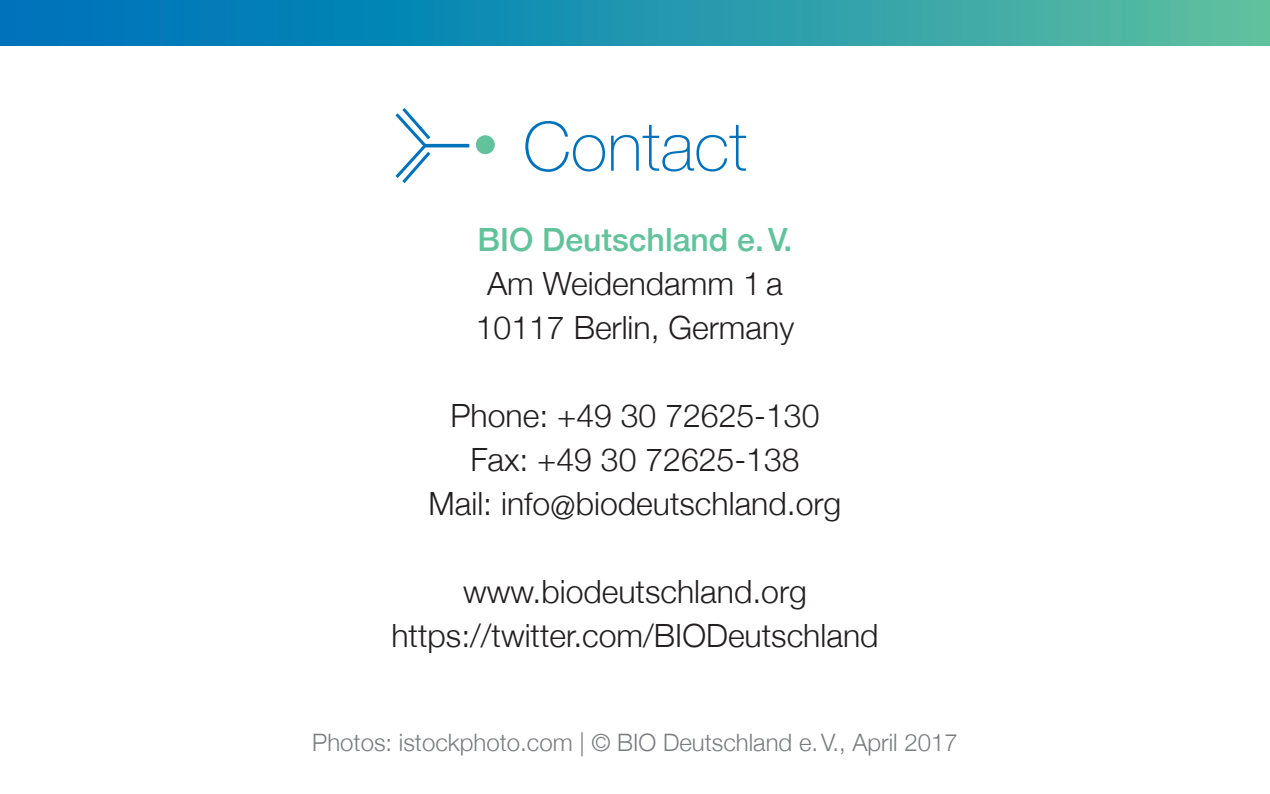
<style>
.page{position:relative;width:1270px;height:794px;background:#fff}
.page>*{position:absolute;margin:0;border:0;box-sizing:border-box;transform-origin:0 0}
.t1{font:100 68px "Helvetica Neue";color:#0072bc}
.t2{font:300 32px/44px "Helvetica Neue";color:#231f20;text-align:center}
.t3{font:500 32px "Helvetica Neue";color:#61c29c}
.t4{font:300 24px "Helvetica Neue";color:#7a7c7f}
</style>
<div class="page">
<div style="left:476px;top:135px;width:19px;height:19px;background:#61c29c;border-radius:50%"></div>
<svg style="left:395px;top:108px;width:75px;height:75px"></svg>
<div style="left:0;top:0;width:1270px;height:45px;background:linear-gradient(to right,#006fbd,#59bea0)"></div>
<h1 class="t1" style="left:523px;top:95px;width:226px">Contact</h1>
<p class="t3" style="left:478px;top:213px;width:316px">BIO Deutschland e.V.</p>
<p class="t2" style="left:476px;top:259px;width:320px">Am Weidendamm 1 a<br>10117 Berlin, Germany</p>
<p class="t2" style="left:429px;top:391px;width:414px">Phone: +49 30 72625-130<br>Fax: +49 30 72625-138<br>Mail: info@biodeutschland.org</p>
<p class="t2" style="left:391px;top:567px;width:489px">www.biodeutschland.org https://twitter.com/BIODeutschland</p>
<p class="t4" style="left:312px;top:722px;width:647px">Photos: istockphoto.com | © BIO Deutschland e.V., April 2017</p>
</div>
